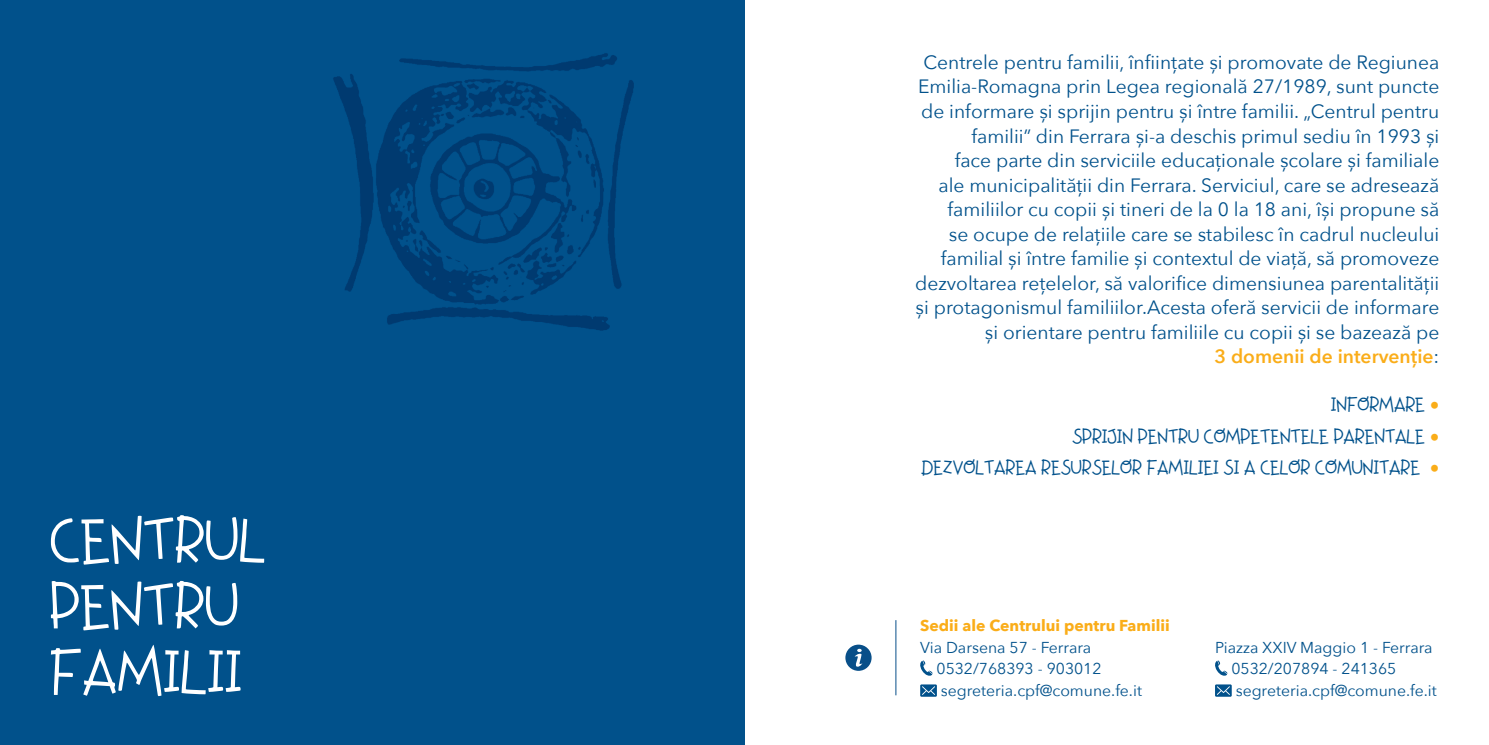
<style>
.page{position:relative;width:1489px;height:745px;background:#fff}
.page>*{position:absolute;margin:0;border:0;box-sizing:border-box;transform-origin:0 0}
.t1{font:59.5px/65.6px "Apple Juice";color:#fff}
.t2{font:19.25px/24.5px "Avenir Next";color:#01518b;text-align:right}
.t3{font:19.25px/31.5px "Apple Juice";color:#01518b;text-align:right}
.t4{font:15.75px/21px "Avenir Next";color:#01518b}
.t5{font:700 15.75px "Avenir Next";color:#faad19}
.s1{font-weight:600;color:#faad19}
.s2{font-family:"Avenir Next";font-weight:700;color:#faad19}
</style>
<div class="page">
<div style="left:0;top:0;width:744px;height:744px;background:#01518b"></div>
<svg style="left:920px;top:660px;width:12px;height:15px"></svg>
<svg style="left:920px;top:684px;width:16px;height:12px"></svg>
<svg style="left:1215px;top:660px;width:12px;height:15px"></svg>
<svg style="left:1215px;top:684px;width:16px;height:12px"></svg>
<svg style="left:845px;top:644px;width:26px;height:26px"></svg>
<hr style="left:895px;top:619px;width:1px;height:75px;background:#084f89">
<img style="left:333px;top:53px;width:301px;height:278px">
<h1 class="t1" style="left:50px;top:510px;width:217px">CENTRUL<br>PENTRU<br>FAMILII</h1>
<p class="t2" style="left:915px;top:49px;width:525px">Centrele pentru familii, înființate și promovate de Regiunea Emilia-Romagna prin Legea regională 27/1989, sunt puncte de informare și sprijin pentru și între familii. „Centrul pentru familii” din Ferrara și-a deschis primul sediu în 1993 și<br>face parte din serviciile educaționale școlare și familiale<br>ale municipalității din Ferrara. Serviciul, care se adresează familiilor cu copii și tineri de la 0 la 18 ani, își propune să<br>se ocupe de relațiile care se stabilesc în cadrul nucleului familial și între familie și contextul de viață, să promoveze dezvoltarea rețelelor, să valorifice dimensiunea parentalității și protagonismul familiilor.Acesta oferă servicii de informare și orientare pentru familiile cu copii și se bazează pe<br><span class="s1">3 domenii de intervenție</span>:</p>
<p class="t3" style="left:921px;top:390px;width:519px">INFORMARE <span class="s2">•<br></span>SPRIJIN PENTRU COMPETENTELE PARENTALE <span class="s2">•<br></span>DEZVOLTAREA RESURSELOR FAMILIEI SI A CELOR COMUNITARE <span class="s2">•</span></p>
<p class="t5" style="left:920px;top:611px;width:251px">Sedii ale Centrului pentru Familii</p>
<p class="t4" style="left:936px;top:636px;width:207px;text-indent:-16px">Via Darsena 57 - Ferrara<br>0532/768393 - 903012 segreteria.cpf@comune.fe.it</p>
<p class="t4" style="left:1231px;top:636px;width:207px;text-indent:-16px">Piazza XXIV Maggio 1 - Ferrara<br>0532/207894 - 241365 segreteria.cpf@comune.fe.it</p>
</div>
